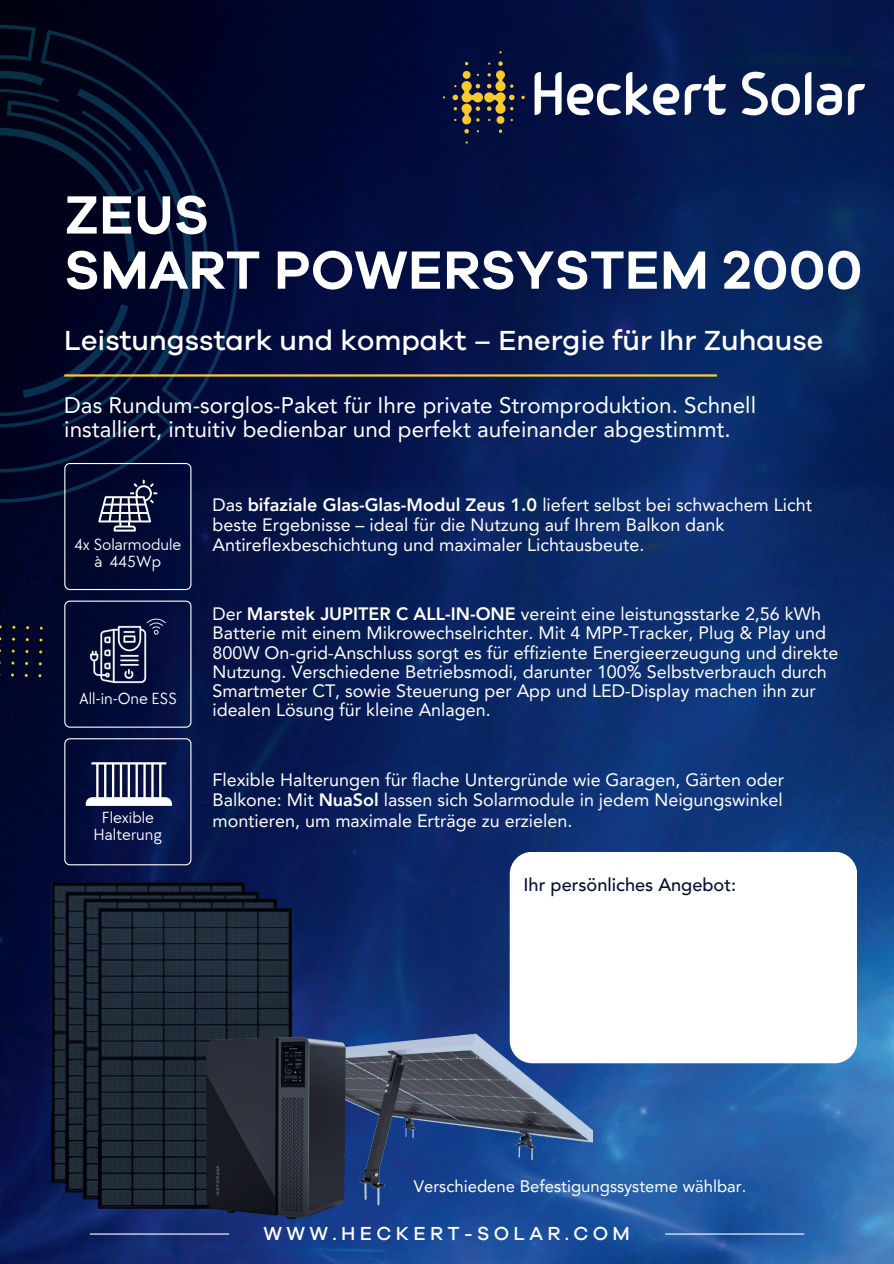
<style>
.page{position:relative;width:894px;height:1264px;background:#fff}
.page>*{position:absolute;margin:0;border:0;box-sizing:border-box;transform-origin:0 0}
.t1{font:600 55.5px/55.2px "Galano Grotesque";color:#fff}
.t2{font:500 28.5px "Galano Grotesque";color:#fff}
.t3{font:22.5px/23.7px "Avenir LT Pro";color:#fff}
.t4{font:500 19.5px "Galano Grotesque";letter-spacing:.22em;color:#fff}
.t5{font:500 18.15px "Avenir LT Pro";color:#061136}
.t6{font:18px/20.1px "Avenir LT Pro";color:#fff}
.t7{font:17.85px/19.2px "Avenir LT Pro";color:#fff}
.t8{font:16.65px/17.2px "TT Chocolates";color:#fff;text-align:center}
.t9{font:16.65px "Avenir LT Pro";color:#fff}
.s1{font-weight:800}
</style>
<div class="page">
<img style="left:0;top:0;width:893px;height:1263px">
<svg style="left:0;top:25px;width:239px;height:478px;fill:#000325"></svg>
<hr style="left:64px;top:374px;width:652px;height:2px;background:#fbcb2e">
<hr style="left:665px;top:1233px;width:139px;height:1px;background:#fff">
<img style="left:0;top:806px;width:592px;height:457px">
<svg style="left:64px;top:738px;width:127px;height:127px"></svg>
<img style="left:434px;top:30px;width:440px;height:128px">
<svg style="left:64px;top:600px;width:127px;height:127px"></svg>
<svg style="left:64px;top:463px;width:127px;height:127px"></svg>
<div style="left:509px;top:851px;width:347px;height:212px;background:#fff;border-radius:22px"></div>
<h1 class="t1" style="left:64px;top:186px;width:799px">ZEUS<br>SMART POWERSYSTEM 2000</h1>
<h2 class="t2" style="left:64px;top:323px;width:760px">Leistungsstark und kompakt – Energie für Ihr Zuhause</h2>
<p class="t3" style="left:64px;top:393px;width:693px">Das Rundum-sorglos-Paket für Ihre private Stromproduktion. Schnell installiert, intuitiv bedienbar und perfekt aufeinander abgestimmt.</p>
<p class="t8" style="left:74px;top:535px;width:108px">4x Solarmodule à 445Wp</p>
<p class="t8" style="left:79px;top:689px;width:99px">All-in-One ESS</p>
<p class="t8" style="left:94px;top:808px;width:70px">Flexible<br>Halterung</p>
<p class="t6" style="left:212px;top:494px;width:601px">Das <span class="s1">bifaziale Glas-Glas-Modul Zeus 1.0</span> liefert selbst bei schwachem Licht beste Ergebnisse – ideal für die Nutzung auf Ihrem Balkon dank<br>Antireflexbeschichtung und maximaler Lichtausbeute.</p>
<p class="t7" style="left:212px;top:604px;width:627px">Der <span class="s1">Marstek JUPITER C ALL-IN-ONE</span> vereint eine leistungsstarke 2,56 kWh Batterie mit einem Mikrowechselrichter. Mit 4 MPP-Tracker, Plug &amp; Play und 800W On-grid-Anschluss sorgt es für effiziente Energieerzeugung und direkte Nutzung. Verschiedene Betriebsmodi, darunter 100% Selbstverbrauch durch Smartmeter CT, sowie Steuerung per App und LED-Display machen ihn zur idealen Lösung für kleine Anlagen.</p>
<p class="t7" style="left:212px;top:769px;width:573px;line-height:20.2px;text-align:justify">Flexible Halterungen für flache Untergründe wie Garagen, Gärten oder Balkone: Mit <span class="s1">NuaSol</span> lassen sich Solarmodule in jedem Neigungswinkel montieren, um maximale Erträge zu erzielen.</p>
<p class="t5" style="left:523px;top:873px;width:214px">Ihr persönliches Angebot:</p>
<p class="t9" style="left:414px;top:1175px;width:334px">Verschiedene Befestigungssysteme wählbar.</p>
<p class="t4" style="left:263px;top:1221px;width:368px">WWW.HECKERT-SOLAR.COM</p>
</div>
